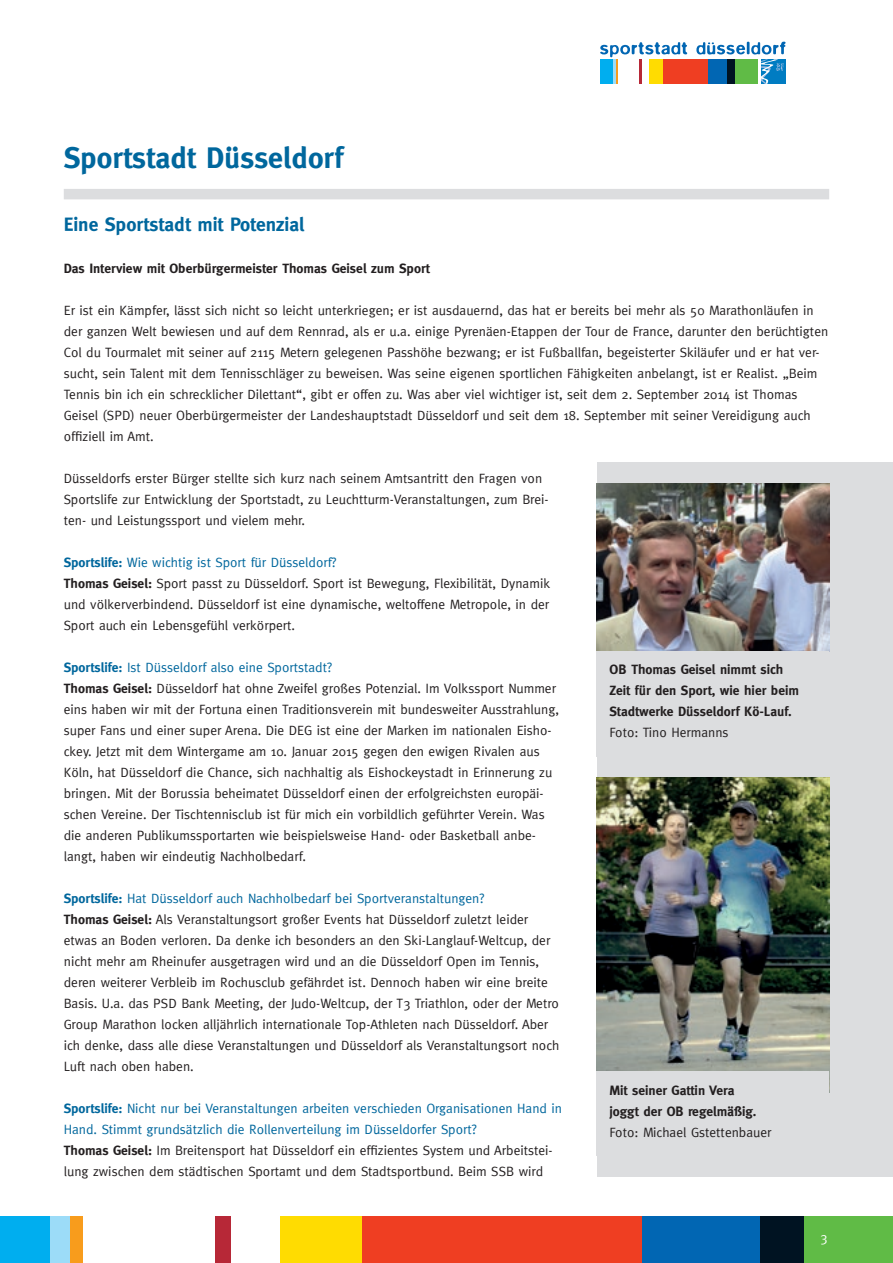
<style>
.page{position:relative;width:893px;height:1263px;background:#fff}
.page>*{position:absolute;margin:0;border:0;box-sizing:border-box;transform-origin:0 0}
.t1{font:700 30px "Meta";color:#00679d}
.t2{font:700 19.5px "Meta";color:#00679d}
.t3{font:13.5px/21px "Meta";color:#231f20}
.t4{font:13.5px/21px "Meta";color:#00679d}
.t5{font:700 13.5px/21px "Meta";color:#231f20}
.t6{font:13.5px "Meta";color:#fff}
.s1{font-weight:700;color:#00679d}
.s2{color:#00679d}
.s3{font-weight:700}
.s4{font-weight:700;color:#231f20}
.s5{color:#231f20}
</style>
<div class="page">
<div style="left:804px;top:1216px;width:89px;height:47px;background:#60bb46"></div>
<div style="left:759px;top:1216px;width:45px;height:47px;background:#001322"></div>
<div style="left:641px;top:1216px;width:119px;height:47px;background:#0166b3"></div>
<div style="left:361px;top:1216px;width:281px;height:47px;background:#ef3e22"></div>
<div style="left:280px;top:1216px;width:82px;height:47px;background:#ffdc01"></div>
<div style="left:215px;top:1216px;width:15px;height:47px;background:#b72837"></div>
<div style="left:69px;top:1216px;width:14px;height:47px;background:#f89c1c"></div>
<div style="left:50px;top:1216px;width:20px;height:47px;background:#9cdcf8"></div>
<div style="left:0;top:1216px;width:50px;height:47px;background:#00aeef"></div>
<svg style="left:600px;top:42px;width:87px;height:15px"></svg>
<div style="left:663px;top:59px;width:45px;height:25px;background:#ef3e22"></div>
<div style="left:650px;top:59px;width:13px;height:25px;background:#ffdc01"></div>
<hr style="left:639px;top:59px;width:3px;height:25px;background:#b72837">
<hr style="left:616px;top:59px;width:2px;height:25px;background:#f89c1c">
<svg style="left:612px;top:59px;width:4px;height:25px"></svg>
<div style="left:600px;top:59px;width:12px;height:25px;background:#00aeef"></div>
<svg style="left:696px;top:42px;width:90px;height:42px"></svg>
<div style="left:597px;top:126px;width:296px;height:1050px;background:#dcdddf"></div>
<div style="left:0;top:106px;width:893px;height:356px;background:#fff"></div>
<div style="left:64px;top:189px;width:765px;height:10px;background:#dcdddf"></div>
<img style="left:597px;top:483px;width:232px;height:168px">
<img style="left:597px;top:777px;width:232px;height:294px">
<h1 class="t1" style="left:64px;top:140px;width:281px">Sportstadt Düsseldorf</h1>
<h2 class="t2" style="left:64px;top:213px;width:242px">Eine Sportstadt mit Potenzial</h2>
<p class="t5" style="left:64px;top:258px;width:368px">Das Interview mit Oberbürgermeister Thomas Geisel zum Sport</p>
<p class="t3" style="left:64px;top:300px;width:766px">Er ist ein Kämpfer, lässt sich nicht so leicht unterkriegen; er ist ausdauernd, das hat er bereits bei mehr als 50 Marathonläufen in der ganzen Welt bewiesen und auf dem Rennrad, als er u.a. einige Pyrenäen-Etappen der Tour de France, darunter den berüchtigten Col du Tourmalet mit seiner auf 2115 Metern gelegenen Passhöhe bezwang; er ist Fußballfan, begeisterter Skiläufer und er hat ver&shy;sucht, sein Talent mit dem Tennisschläger zu beweisen. Was seine eigenen sportlichen Fähigkeiten anbelangt, ist er Realist. „Beim Tennis bin ich ein schrecklicher Dilettant“, gibt er offen zu. Was aber viel wichtiger ist, seit dem 2. September 2014 ist Thomas Geisel (SPD) neuer Oberbürgermeister der Landeshauptstadt Düsseldorf und seit dem 18. September mit seiner Vereidigung auch offiziell im Amt.</p>
<p class="t3" style="left:64px;top:468px;width:486px">Düsseldorfs erster Bürger stellte sich kurz nach seinem Amtsantritt den Fragen von<br>Sportslife zur Entwicklung der Sportstadt, zu Leuchtturm-Veranstaltungen, zum Brei&shy;ten- und Leistungssport und vielem mehr.</p>
<p class="t3" style="left:64px;top:552px;width:488px"><span class="s1">Sportslife:</span> <span class="s2">Wie wichtig ist Sport für Düsseldorf?<br></span><span class="s3">Thomas Geisel:</span> Sport passt zu Düsseldorf. Sport ist Bewegung, Flexibilität, Dynamik und völkerverbindend. Düsseldorf ist eine dynamische, weltoffene Metropole, in der Sport auch ein Lebensgefühl verkörpert.</p>
<p class="t3" style="left:64px;top:657px;width:497px"><span class="s1">Sportslife:</span> <span class="s2">Ist Düsseldorf also eine Sportstadt?<br></span><span class="s3">Thomas Geisel:</span> Düsseldorf hat ohne Zweifel großes Potenzial. Im Volkssport Nummer eins haben wir mit der Fortuna einen Traditionsverein mit bundesweiter Ausstrahlung, super Fans und einer super Arena. Die DEG ist eine der Marken im nationalen Eisho&shy;ckey. Jetzt mit dem Wintergame am 10. Januar 2015 gegen den ewigen Rivalen aus Köln, hat Düsseldorf die Chance, sich nachhaltig als Eishockeystadt in Erinnerung zu bringen. Mit der Borussia beheimatet Düsseldorf einen der erfolgreichsten europäi&shy;schen Vereine. Der Tischtennisclub ist für mich ein vorbildlich geführter Verein. Was die anderen Publikumssportarten wie beispielsweise Hand- oder Basketball anbe&shy;langt, haben wir eindeutig Nachholbedarf.</p>
<p class="t3" style="left:64px;top:888px;width:497px"><span class="s1">Sportslife:</span> <span class="s2">Hat Düsseldorf auch Nachholbedarf bei Sportveranstaltungen?<br></span><span class="s3">Thomas Geisel:</span> Als Veranstaltungsort großer Events hat Düsseldorf zuletzt leider etwas an Boden verloren. Da denke ich besonders an den Ski-Langlauf-Weltcup, der nicht mehr am Rheinufer ausgetragen wird und an die Düsseldorf Open im Tennis, deren weiterer Verbleib im Rochusclub gefährdet ist. Dennoch haben wir eine breite Basis. U.a. das PSD Bank Meeting, der Judo-Weltcup, der T3 Triathlon, oder der Metro Group Marathon locken alljährlich internationale Top-Athleten nach Düsseldorf. Aber ich denke, dass alle diese Veranstaltungen und Düsseldorf als Veranstaltungsort noch Luft nach oben haben.</p>
<p class="t4" style="left:64px;top:1098px;width:500px"><span class="s3">Sportslife:</span> Nicht nur bei Veranstaltungen arbeiten verschieden Organisationen Hand in Hand. Stimmt grundsätzlich die Rollenverteilung im Düsseldorfer Sport?<br><span class="s4">Thomas Geisel:</span> <span class="s5">Im Breitensport hat Düsseldorf ein effizientes System und Arbeitstei&shy;lung zwischen dem städtischen Sportamt und dem Stadtsportbund. Beim SSB wird</span></p>
<p class="t5" style="left:609px;top:659px;width:191px">OB Thomas Geisel nimmt sich<br>Zeit für den Sport, wie hier beim<br>Stadtwerke Düsseldorf Kö-Lauf.</p>
<p class="t3" style="left:609px;top:722px;width:121px">Foto: Tino Hermanns</p>
<p class="t5" style="left:609px;top:1079px;width:149px">Mit seiner Gattin Vera joggt der OB regelmäßig.</p>
<p class="t3" style="left:609px;top:1121px;width:164px">Foto: Michael Gstettenbauer</p>
<p class="t6" style="left:820px;top:1229px;width:9px">3</p>
</div>
